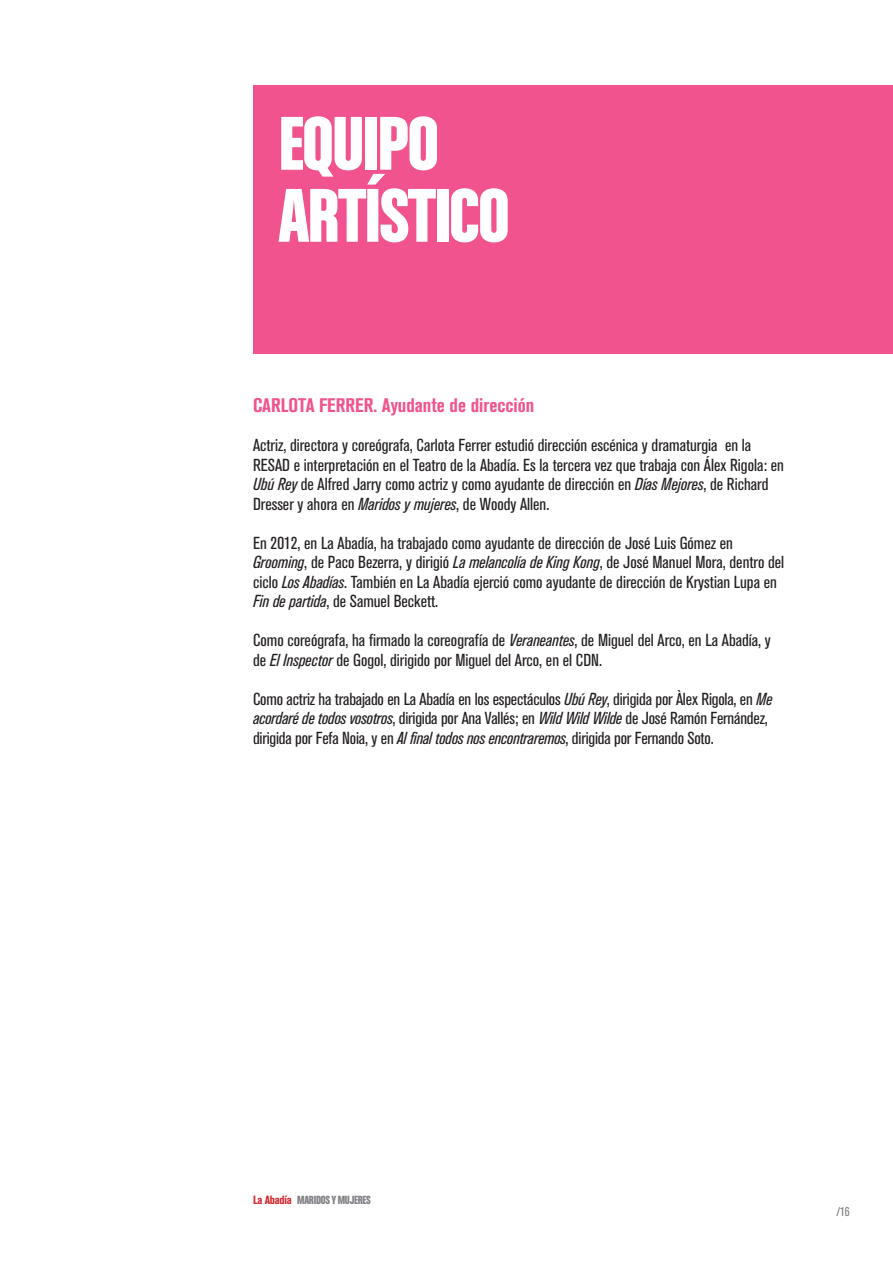
<style>
.page{position:relative;width:893px;height:1263px;background:#fff}
.page>*{position:absolute;margin:0;border:0;box-sizing:border-box;transform-origin:0 0}
.t1{font:81px/72px "Chalet Comprime Hong Kong Eighty";letter-spacing:-.02em;color:#fff;scale:1.04 1}
.t2{font:700 condensed 19.5px "Akzidenz Grotesk BQ";color:#f0538d;scale:1.04 1}
.t3{font:condensed 17.25px/19.5px "Akzidenz Grotesk BQ";color:#231f20;scale:1.04 1}
.t4{font:12.6px "Chalet Comprime Hong Kong Eighty";letter-spacing:-.02em;color:#808285;scale:1.04 1}
.t5{font:condensed 12.6px "Akzidenz Grotesk BQ";color:#808285;scale:1.04 1}
.s1{font-style:italic}
.s2{font-family:"Akzidenz Grotesk BQ";font-weight:700;font-stretch:condensed;font-size:11.85px;color:#d1232a}
</style>
<div class="page">
<div style="left:253px;top:85px;width:640px;height:269px;background:#f0538d"></div>
<h1 class="t1" style="left:279px;top:105px;width:224px">EQUIPO<br>ARTÍSTICO</h1>
<p class="t2" style="left:253px;top:394px;width:272px">CARLOTA FERRER. Ayudante de dirección</p>
<p class="t3" style="left:253px;top:436px;width:512px">Actriz, directora y coreógrafa, Carlota Ferrer estudió dirección escénica y dramaturgia en la RESAD e interpretación en el Teatro de la Abadía. Es la tercera vez que trabaja con Álex Rigola: en <span class="s1">Ubú Rey</span> de Alfred Jarry como actriz y como ayudante de dirección en <span class="s1">Días Mejores</span>, de Richard Dresser y ahora en <span class="s1">Maridos y mujeres</span>, de Woody Allen.</p>
<p class="t3" style="left:253px;top:533px;width:512px">En 2012, en La Abadía, ha trabajado como ayudante de dirección de José Luis Gómez en <span class="s1">Grooming</span>, de Paco Bezerra, y dirigió <span class="s1">La melancolía de King Kong</span>, de José Manuel Mora, dentro del ciclo <span class="s1">Los Abadías</span>. También en La Abadía ejerció como ayudante de dirección de Krystian Lupa en <span class="s1">Fin de partida</span>, de Samuel Beckett.</p>
<p class="t3" style="left:253px;top:631px;width:499px">Como coreógrafa, ha firmado la coreografía de <span class="s1">Veraneantes</span>, de Miguel del Arco, en La Abadía, y de <span class="s1">El Inspector</span> de Gogol, dirigido por Miguel del Arco, en el CDN.</p>
<p class="t3" style="left:253px;top:689px;width:501px">Como actriz ha trabajado en La Abadía en los espectáculos <span class="s1">Ubú Rey</span>, dirigida por Àlex Rigola, en <span class="s1">Me acordaré de todos vosotros</span>, dirigida por Ana Vallés; en <span class="s1">Wild Wild Wilde</span> de José Ramón Fernández, dirigida por Fefa Noia, y en <span class="s1">Al final todos nos encontraremos</span>, dirigida por Fernando Soto.</p>
<p class="t4" style="left:253px;top:1192px;width:115px"><span class="s2">La Abadía</span> MARIDOS Y MUJERES</p>
<p class="t5" style="left:836px;top:1204px;width:14px">/16</p>
</div>
